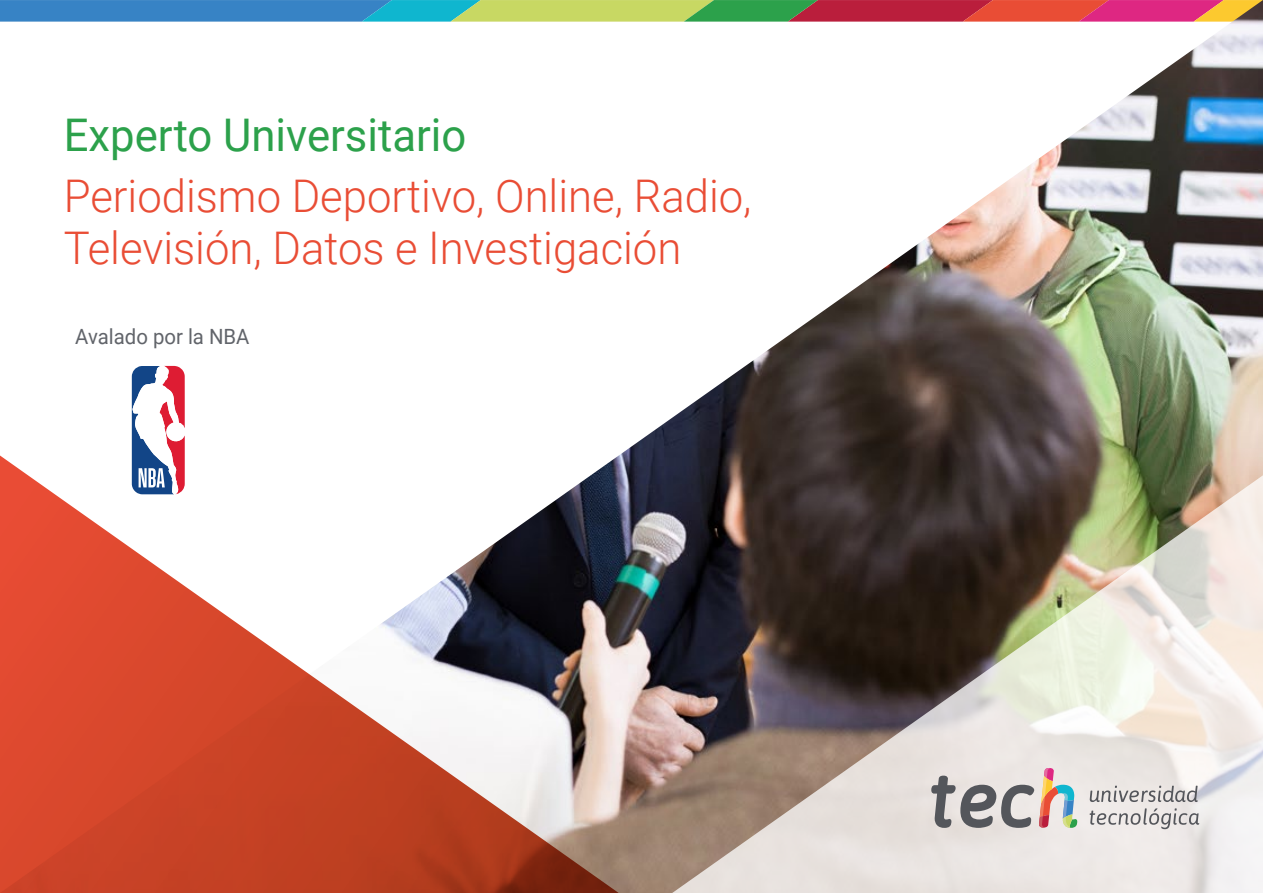
<style>
.page{position:relative;width:1263px;height:893px;background:#fff}
.page>*{position:absolute;margin:0;border:0;box-sizing:border-box;transform-origin:0 0}
.t1{font:300 45px/52.5px "Roboto";color:#e94d35}
.t2{font:45px "Roboto";color:#2ca14b}
.t3{font:21px "Roboto";color:#61646a}
</style>
<div class="page">
<img style="left:0;top:0;width:1263px;height:454px">
<svg style="left:0;top:446px;width:649px;height:447px"></svg>
<img style="left:642px;top:454px;width:621px;height:439px">
<svg style="left:931px;top:768px;width:146px;height:60px;background:#bbb5b2"></svg>
<svg style="left:1090px;top:786px;width:108px;height:16px;background:#c1bebd"></svg>
<svg style="left:1090px;top:808px;width:109px;height:21px;background:#cdc9c9"></svg>
<svg style="left:132px;top:366px;width:53px;height:128px"></svg>
<p class="t2" style="left:64px;top:103px;width:404px">Experto Universitario</p>
<p class="t1" style="left:64px;top:168px;width:689px">Periodismo Deportivo, Online, Radio,<br>Televisión, Datos e Investigación</p>
<p class="t3" style="left:75px;top:322px;width:176px">Avalado por la NBA</p>
</div>
